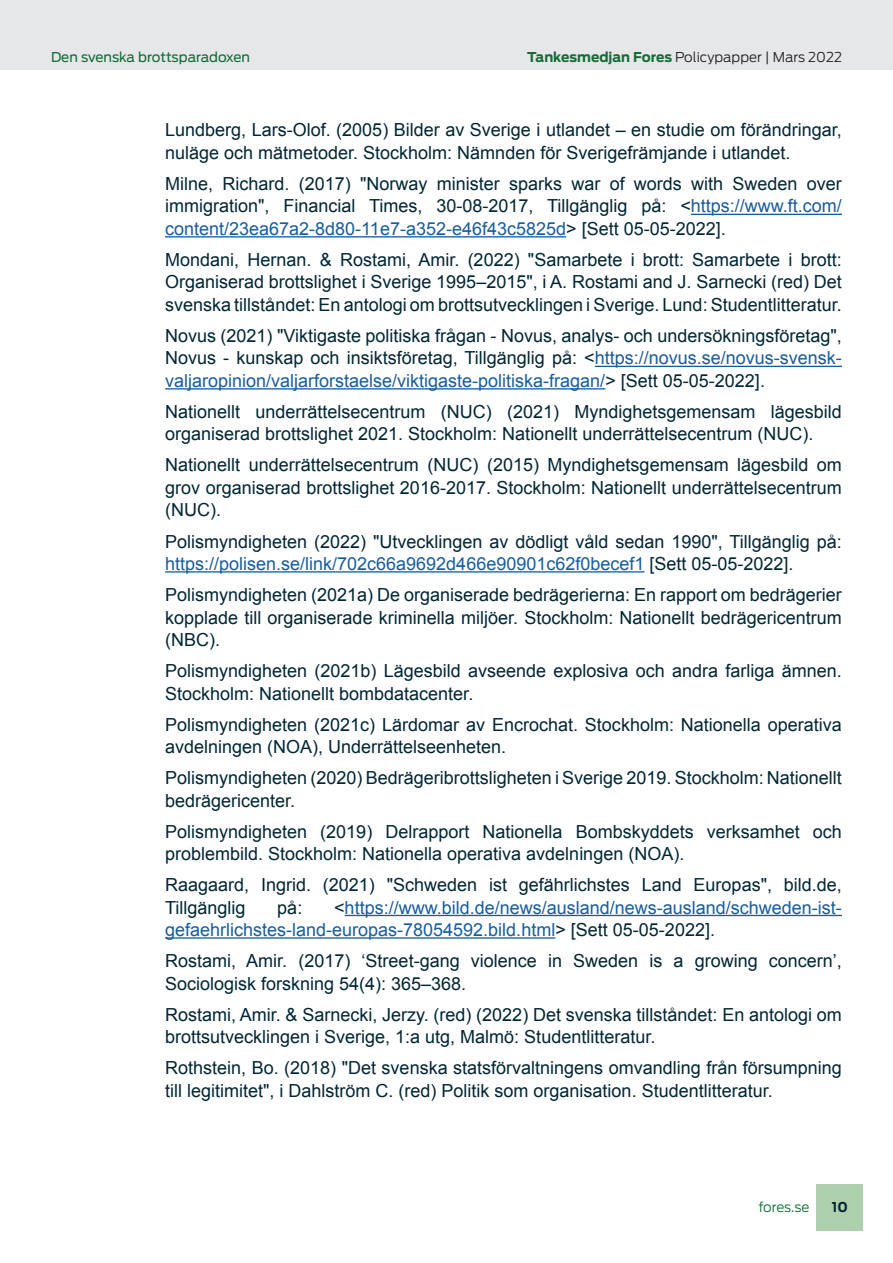
<style>
.page{position:relative;width:893px;height:1263px;background:#fff}
.page>*{position:absolute;margin:0;border:0;box-sizing:border-box;transform-origin:0 0}
.Body_Copy{font:18px/22.5px "Arial";color:#002633}
.Body_Copy-2{font:18px/22.5px "Arial";color:#175d9e}
.t1{font:300 13.5px "Antenna";color:#231f20}
.t2{font:13.5px "Antenna";color:#136c35}
.t3{font:300 13.5px "Antenna";letter-spacing:-.005em;color:#136c35}
.t4{font:700 13.5px "Antenna";color:#002633}
.s1{font-weight:700;color:#136c35}
.s2{color:#175d9e}
.s3{color:#002633}
</style>
<div class="page">
<div style="left:0;top:0;width:893px;height:69px;background:#e6e7e9"></div>
<div style="left:816px;top:1184px;width:47px;height:47px;background:#afd0ae"></div>
<hr style="left:691px;top:214px;width:151px;height:1px;background:#175d9e">
<hr style="left:165px;top:236px;width:401px;height:1px;background:#175d9e">
<hr style="left:595px;top:366px;width:247px;height:1px;background:#175d9e">
<hr style="left:165px;top:388px;width:440px;height:1px;background:#175d9e">
<hr style="left:165px;top:571px;width:480px;height:2px;background:#175d9e">
<hr style="left:345px;top:915px;width:497px;height:1px;background:#175d9e">
<hr style="left:165px;top:937px;width:390px;height:2px;background:#175d9e">
<p class="t2" style="left:51px;top:48px;width:200px">Den svenska brottsparadoxen</p>
<p class="t1" style="left:527px;top:48px;width:316px"><span class="s1">Tankesmedjan Fores</span> Policypapper | Mars 2022</p>
<p class="Body_Copy" style="left:165px;top:119px;width:678px">Lundberg, Lars-Olof. (2005) Bilder av Sverige i utlandet – en studie om förändringar, nuläge och mätmetoder. Stockholm: Nämnden för Sverigefrämjande i utlandet.</p>
<p class="Body_Copy" style="left:165px;top:173px;width:678px;text-align:justify">Milne, Richard. (2017) "Norway minister sparks war of words with Sweden over immigration", Financial Times, 30-08-2017, Tillgänglig på: &lt;<span class="s2">https://www.ft.com/ content/23ea67a2-8d80-11e7-a352-e46f43c5825d</span>&gt; [Sett 05-05-2022].</p>
<p class="Body_Copy" style="left:165px;top:249px;width:678px;text-align:justify">Mondani, Hernan. &amp; Rostami, Amir. (2022) "Samarbete i brott: Samarbete i brott:<br>Organiserad brottslighet i Sverige 1995–2015", i A. Rostami and J. Sarnecki (red) Det svenska tillståndet: En antologi om brottsutvecklingen i Sverige. Lund: Studentlitteratur.</p>
<p class="Body_Copy" style="left:165px;top:325px;width:678px;text-align:justify">Novus (2021) "Viktigaste politiska frågan - Novus, analys- och undersökningsföretag", Novus - kunskap och insiktsföretag, Tillgänglig på: &lt;<span class="s2">https://novus.se/novus-svensk&shy;valjaropinion/valjarforstaelse/viktigaste-politiska-fragan/</span>&gt; [Sett 05-05-2022].</p>
<p class="Body_Copy" style="left:165px;top:401px;width:678px">Nationellt underrättelsecentrum (NUC) (2021) Myndighetsgemensam lägesbild organiserad brottslighet 2021. Stockholm: Nationellt underrättelsecentrum (NUC).</p>
<p class="Body_Copy" style="left:165px;top:454px;width:678px;text-align:justify">Nationellt underrättelsecentrum (NUC) (2015) Myndighetsgemensam lägesbild om grov organiserad brottslighet 2016-2017. Stockholm: Nationellt underrättelsecentrum (NUC).</p>
<p class="Body_Copy" style="left:165px;top:530px;width:678px">Polismyndigheten (2022) "Utvecklingen av dödligt våld sedan 1990", Tillgänglig på: <span class="s2">https://polisen.se/link/702c66a9692d466e90901c62f0becef1</span> [Sett 05-05-2022].</p>
<p class="Body_Copy" style="left:165px;top:584px;width:678px;text-align:justify">Polismyndigheten (2021a) De organiserade bedrägerierna: En rapport om bedrägerier kopplade till organiserade kriminella miljöer. Stockholm: Nationellt bedrägericentrum (NBC).</p>
<p class="Body_Copy" style="left:165px;top:660px;width:678px">Polismyndigheten (2021b) Lägesbild avseende explosiva och andra farliga ämnen.<br>Stockholm: Nationellt bombdatacenter.</p>
<p class="Body_Copy" style="left:165px;top:713px;width:678px">Polismyndigheten (2021c) Lärdomar av Encrochat. Stockholm: Nationella operativa avdelningen (NOA), Underrättelseenheten.</p>
<p class="Body_Copy" style="left:165px;top:767px;width:678px">Polismyndigheten (2020) Bedrägeribrottsligheten i Sverige 2019. Stockholm: Nationellt bedrägericenter.</p>
<p class="Body_Copy" style="left:165px;top:820px;width:678px">Polismyndigheten (2019) Delrapport Nationella Bombskyddets verksamhet och problembild. Stockholm: Nationella operativa avdelningen (NOA).</p>
<p class="Body_Copy" style="left:165px;top:874px;width:678px">Raagaard, Ingrid. (2021) "Schweden ist gefährlichstes Land Europas", bild.de,<br>Tillgänglig</p>
<p class="Body_Copy" style="left:277px;top:896px;width:27px">på:</p>
<p class="Body_Copy-2" style="left:165px;top:896px;width:678px;text-indent:169px"><span class="s3">&lt;</span>https://www.bild.de/news/ausland/news-ausland/schweden-ist&shy;gefaehrlichstes-land-europas-78054592.bild.html<span class="s3">&gt; [Sett 05-05-2022].</span></p>
<p class="Body_Copy" style="left:165px;top:950px;width:678px">Rostami, Amir. (2017) ‘Street-gang violence in Sweden is a growing concern’,<br>Sociologisk forskning 54(4): 365–368.</p>
<p class="Body_Copy" style="left:165px;top:1003px;width:678px">Rostami, Amir. &amp; Sarnecki, Jerzy. (red) (2022) Det svenska tillståndet: En antologi om brottsutvecklingen i Sverige, 1:a utg, Malmö: Studentlitteratur.</p>
<p class="Body_Copy" style="left:165px;top:1057px;width:678px">Rothstein, Bo. (2018) "Det svenska statsförvaltningens omvandling från försumpning till legitimitet", i Dahlström C. (red) Politik som organisation. Studentlitteratur.</p>
<p class="t3" style="left:758px;top:1198px;width:53px">fores.se</p>
<p class="t4" style="left:832px;top:1198px;width:18px">10</p>
</div>
